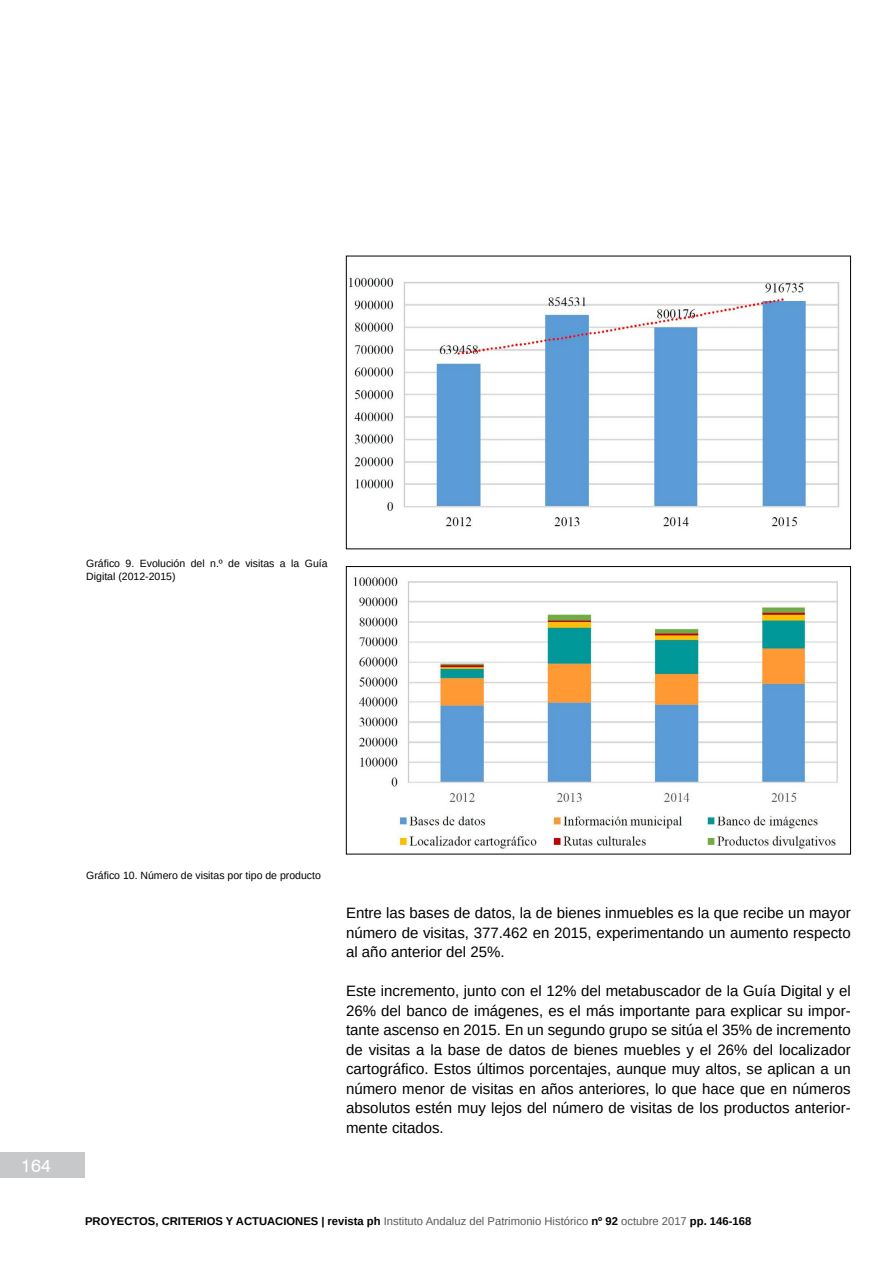
<style>
.page{position:relative;width:893px;height:1263px;background:#fff}
.page>*{position:absolute;margin:0;border:0;box-sizing:border-box;transform-origin:0 0}
.t1{font:18px "Swiss 721 BT";color:#fff}
.t2{font:15px/19.5px "Arimo";color:#000;text-align:justify}
.t3{font:700 11.25px "Arimo";color:#000}
.t4{font:10.5px/12.6px "Arimo";color:#000}
.s1{font-weight:400;color:#58595b}
</style>
<div class="page">
<div style="left:0;top:1152px;width:85px;height:26px;background:#c7c8ca"></div>
<img style="left:353px;top:575px;width:485px;height:274px">
<div style="left:346px;top:566px;width:505px;height:288px;border:1px solid #000"></div>
<img style="left:349px;top:277px;width:491px;height:250px">
<div style="left:346px;top:256px;width:505px;height:293px;border:1px solid #000"></div>
<p class="t4" style="left:86px;top:557px;width:243px">Gráfico 9. Evolución del n.º de visitas a la Guía<br>Digital (2012-2015)</p>
<p class="t1" style="left:21px;top:1154px;width:31px">164</p>
<p class="t4" style="left:86px;top:869px;width:236px">Gráfico 10. Número de visitas por tipo de producto</p>
<p class="t2" style="left:346px;top:903px;width:506px">Entre las bases de datos, la de bienes inmuebles es la que recibe un mayor número de visitas, 377.462 en 2015, experimentando un aumento respecto al año anterior del 25%.</p>
<p class="t2" style="left:346px;top:981px;width:506px">Este incremento, junto con el 12% del metabuscador de la Guía Digital y el 26% del banco de imágenes, es el más importante para explicar su impor&shy;tante ascenso en 2015. En un segundo grupo se sitúa el 35% de incremento de visitas a la base de datos de bienes muebles y el 26% del localizador cartográfico. Estos últimos porcentajes, aunque muy altos, se aplican a un número menor de visitas en años anteriores, lo que hace que en números absolutos estén muy lejos del número de visitas de los productos anterior&shy;mente citados.</p>
<p class="t3" style="left:85px;top:1213px;width:668px">PROYECTOS, CRITERIOS Y ACTUACIONES | revista ph <span class="s1">Instituto Andaluz del Patrimonio Histórico</span> nº 92 <span class="s1">octubre 2017</span> pp. 146-168</p>
</div>
